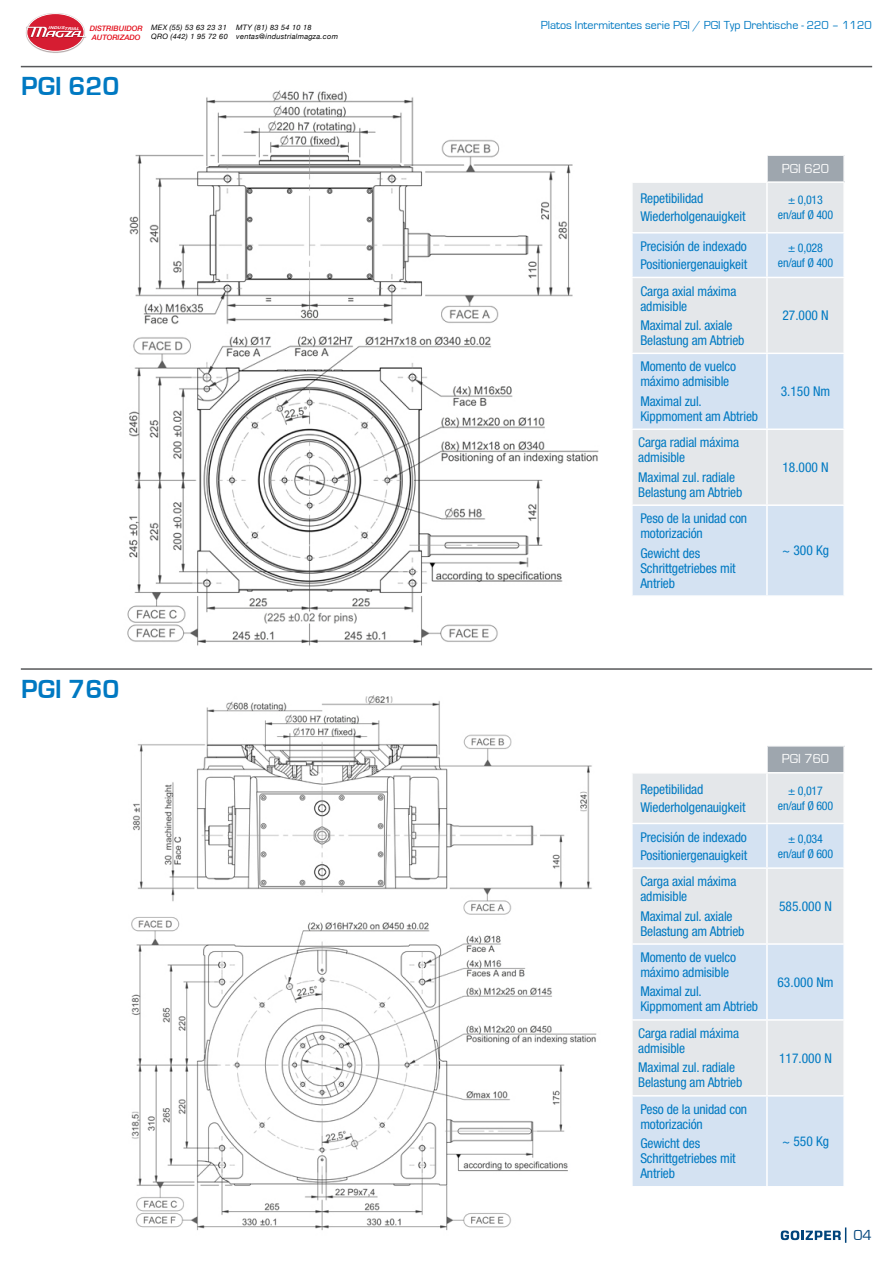
<style>
.page{position:relative;width:893px;height:1263px;background:#fff}
.page>*{position:absolute;margin:0;border:0;box-sizing:border-box;transform-origin:0 0}
.t1{font:700 27px "Eurostile";color:#0079c2}
.t2{font:15px "Eurostile";color:#00447b}
.t3{font:condensed 13.5px/15px "Helvetica Neue LT Std";letter-spacing:-.01em;color:#0079c2}
.t4{font:13.5px "Eurostile";color:#fff}
.t5{font:condensed 12px "Helvetica Neue LT Std";letter-spacing:-.02em;color:#0079c2}
.t6{font:12px "Eurostile";color:#0079c2}
.t7{font:italic 7.5px/9.1px "Helvetica Neue";letter-spacing:.035em;color:#000}
.t8{font:italic 500 7.5px/8.9px "Helvetica Neue";color:#e20916}
.t9{font:italic 700 3.9px "Helvetica Neue";color:#fff;scale:1.26 1}
</style>
<div class="page">
<svg style="left:781px;top:1227px;width:65px;height:16px"></svg>
<img style="left:127px;top:90px;width:472px;height:556px">
<img style="left:131px;top:695px;width:466px;height:536px">
<hr style="left:21px;top:66px;width:851px;height:1px;background:#57585a">
<hr style="left:21px;top:668px;width:851px;height:2px;background:#57585a">
<div style="left:767px;top:155px;width:77px;height:27px;background:#9ea6ae"></div>
<div style="left:633px;top:183px;width:210px;height:49px;background:#e4e7ea"></div>
<svg style="left:633px;top:234px;width:210px;height:361px;background:#dae4ee"></svg>
<hr style="left:766px;top:183px;width:2px;height:49px;background:#fff">
<hr style="left:766px;top:234px;width:2px;height:43px;background:#fff">
<hr style="left:631px;top:277px;width:136px;height:1px;background:#fff">
<hr style="left:767px;top:277px;width:78px;height:1px;background:#fff">
<hr style="left:766px;top:278px;width:2px;height:75px;background:#fff">
<hr style="left:631px;top:353px;width:136px;height:1px;background:#fff">
<hr style="left:767px;top:353px;width:78px;height:1px;background:#fff">
<hr style="left:766px;top:354px;width:2px;height:74px;background:#fff">
<hr style="left:631px;top:428px;width:136px;height:2px;background:#fff">
<hr style="left:767px;top:428px;width:78px;height:2px;background:#fff">
<hr style="left:766px;top:430px;width:2px;height:74px;background:#fff">
<hr style="left:631px;top:504px;width:136px;height:2px;background:#fff">
<hr style="left:767px;top:504px;width:78px;height:2px;background:#fff">
<hr style="left:766px;top:506px;width:2px;height:89px;background:#fff">
<hr style="left:767px;top:154px;width:78px;height:2px;background:#fff">
<hr style="left:766px;top:156px;width:2px;height:25px;background:#fff">
<hr style="left:843px;top:156px;width:2px;height:25px;background:#fff">
<hr style="left:767px;top:181px;width:78px;height:2px;background:#fff">
<div style="left:767px;top:746px;width:77px;height:27px;background:#9ea6ae"></div>
<div style="left:633px;top:773px;width:210px;height:50px;background:#e4e7ea"></div>
<svg style="left:633px;top:824px;width:210px;height:362px;background:#dae4ee"></svg>
<hr style="left:766px;top:773px;width:2px;height:50px;background:#fff">
<hr style="left:766px;top:824px;width:2px;height:43px;background:#fff">
<hr style="left:631px;top:867px;width:136px;height:2px;background:#fff">
<hr style="left:767px;top:867px;width:78px;height:2px;background:#fff">
<hr style="left:766px;top:869px;width:2px;height:74px;background:#fff">
<hr style="left:631px;top:943px;width:136px;height:2px;background:#fff">
<hr style="left:767px;top:943px;width:78px;height:2px;background:#fff">
<hr style="left:766px;top:945px;width:2px;height:74px;background:#fff">
<hr style="left:631px;top:1019px;width:136px;height:2px;background:#fff">
<hr style="left:767px;top:1019px;width:78px;height:2px;background:#fff">
<hr style="left:766px;top:1021px;width:2px;height:74px;background:#fff">
<hr style="left:631px;top:1095px;width:136px;height:1px;background:#fff">
<hr style="left:767px;top:1095px;width:78px;height:1px;background:#fff">
<hr style="left:766px;top:1096px;width:2px;height:90px;background:#fff">
<hr style="left:766px;top:746px;width:2px;height:26px;background:#fff">
<hr style="left:843px;top:746px;width:2px;height:26px;background:#fff">
<hr style="left:767px;top:772px;width:78px;height:1px;background:#fff">
<img style="left:27px;top:13px;width:57px;height:40px">
<div style="left:27px;top:14px;width:57px;height:37px;background:#d61d32;border-radius:50%"></div>
<div style="left:27px;top:13px;width:57px;height:39px;border:1px solid #fff;border-radius:50%"></div>
<img style="left:26px;top:26px;width:60px;height:13px">
<svg style="left:27px;top:27px;width:59px;height:10px"></svg>
<p class="t9" style="left:49px;top:25px;width:27px">INDUSTRIA L</p>
<p class="t8" style="left:90px;top:23px;width:54px">DISTRIBUIDOR<br>AUTORIZADO</p>
<p class="t7" style="left:151px;top:23px;width:78px">MEX (55) 53 63 23 31<br>QRO (442) 1 95 72 60</p>
<p class="t7" style="left:236px;top:23px;width:103px">MTY (81) 83 54 10 18 ventas@industrialmagza.com</p>
<p class="t1" style="left:21px;top:72px;width:100px">PGI 620</p>
<p class="t1" style="left:21px;top:674px;width:100px">PGI 760</p>
<p class="t6" style="left:541px;top:19px;width:332px">Platos Intermitentes serie PGI / PGI Typ Drehtische - 220 – 1120</p>
<p class="t3" style="left:640px;top:191px;width:64px">Repetibilidad</p>
<p class="t3" style="left:640px;top:209px;width:107px">Wiederholgenauigkeit</p>
<p class="t3" style="left:640px;top:239px;width:108px">Precisión de indexado</p>
<p class="t3" style="left:640px;top:257px;width:108px">Positioniergenauigkeit</p>
<p class="t3" style="left:640px;top:283px;width:98px">Carga axial máxima admisible</p>
<p class="t3" style="left:640px;top:317px;width:106px">Maximal zul. axiale<br>Belastung am Abtrieb</p>
<p class="t3" style="left:640px;top:359px;width:97px">Momento de vuelco máximo admisible</p>
<p class="t3" style="left:640px;top:393px;width:119px">Maximal zul.<br>Kippmoment am Abtrieb</p>
<p class="t3" style="left:638px;top:435px;width:102px">Carga radial máxima admisible</p>
<p class="t3" style="left:638px;top:469px;width:106px">Maximal zul. radiale<br>Belastung am Abtrieb</p>
<p class="t4" style="left:782px;top:161px;width:49px">PGI 620</p>
<p class="t5" style="left:788px;top:193px;width:36px">± 0,013</p>
<p class="t5" style="left:778px;top:208px;width:57px">en/auf Ø 400</p>
<p class="t5" style="left:788px;top:241px;width:36px">± 0,028</p>
<p class="t5" style="left:778px;top:256px;width:57px">en/auf Ø 400</p>
<p class="t3" style="left:782px;top:308px;width:48px">27.000 N</p>
<p class="t3" style="left:781px;top:384px;width:51px">3.150 Nm</p>
<p class="t3" style="left:782px;top:460px;width:48px">18.000 N</p>
<p class="t3" style="left:640px;top:511px;width:108px">Peso de la unidad con motorización</p>
<p class="t3" style="left:640px;top:545px;width:97px">Gewicht des<br>Schrittgetriebes mit<br>Antrieb</p>
<p class="t3" style="left:782px;top:543px;width:49px">~ 300 Kg</p>
<p class="t3" style="left:640px;top:782px;width:64px">Repetibilidad</p>
<p class="t3" style="left:640px;top:799px;width:107px">Wiederholgenauigkeit</p>
<p class="t3" style="left:640px;top:829px;width:108px">Precisión de indexado</p>
<p class="t3" style="left:640px;top:847px;width:108px">Positioniergenauigkeit</p>
<p class="t3" style="left:640px;top:874px;width:98px">Carga axial máxima admisible</p>
<p class="t3" style="left:640px;top:908px;width:106px">Maximal zul. axiale<br>Belastung am Abtrieb</p>
<p class="t3" style="left:640px;top:950px;width:97px">Momento de vuelco máximo admisible</p>
<p class="t3" style="left:640px;top:984px;width:119px">Maximal zul.<br>Kippmoment am Abtrieb</p>
<p class="t3" style="left:638px;top:1026px;width:102px">Carga radial máxima admisible</p>
<p class="t3" style="left:638px;top:1060px;width:106px">Maximal zul. radiale<br>Belastung am Abtrieb</p>
<p class="t4" style="left:782px;top:751px;width:49px">PGI 760</p>
<p class="t5" style="left:788px;top:784px;width:36px">± 0,017</p>
<p class="t5" style="left:778px;top:799px;width:57px">en/auf Ø 600</p>
<p class="t5" style="left:788px;top:831px;width:36px">± 0,034</p>
<p class="t5" style="left:778px;top:846px;width:57px">en/auf Ø 600</p>
<p class="t3" style="left:779px;top:898px;width:54px">585.000 N</p>
<p class="t3" style="left:777px;top:974px;width:58px">63.000 Nm</p>
<p class="t3" style="left:779px;top:1050px;width:54px">117.000 N</p>
<p class="t3" style="left:640px;top:1101px;width:108px">Peso de la unidad con motorización</p>
<p class="t3" style="left:640px;top:1136px;width:97px">Gewicht des<br>Schrittgetriebes mit<br>Antrieb</p>
<p class="t3" style="left:782px;top:1134px;width:49px">~ 550 Kg</p>
<p class="t2" style="left:853px;top:1227px;width:20px">04</p>
</div>
